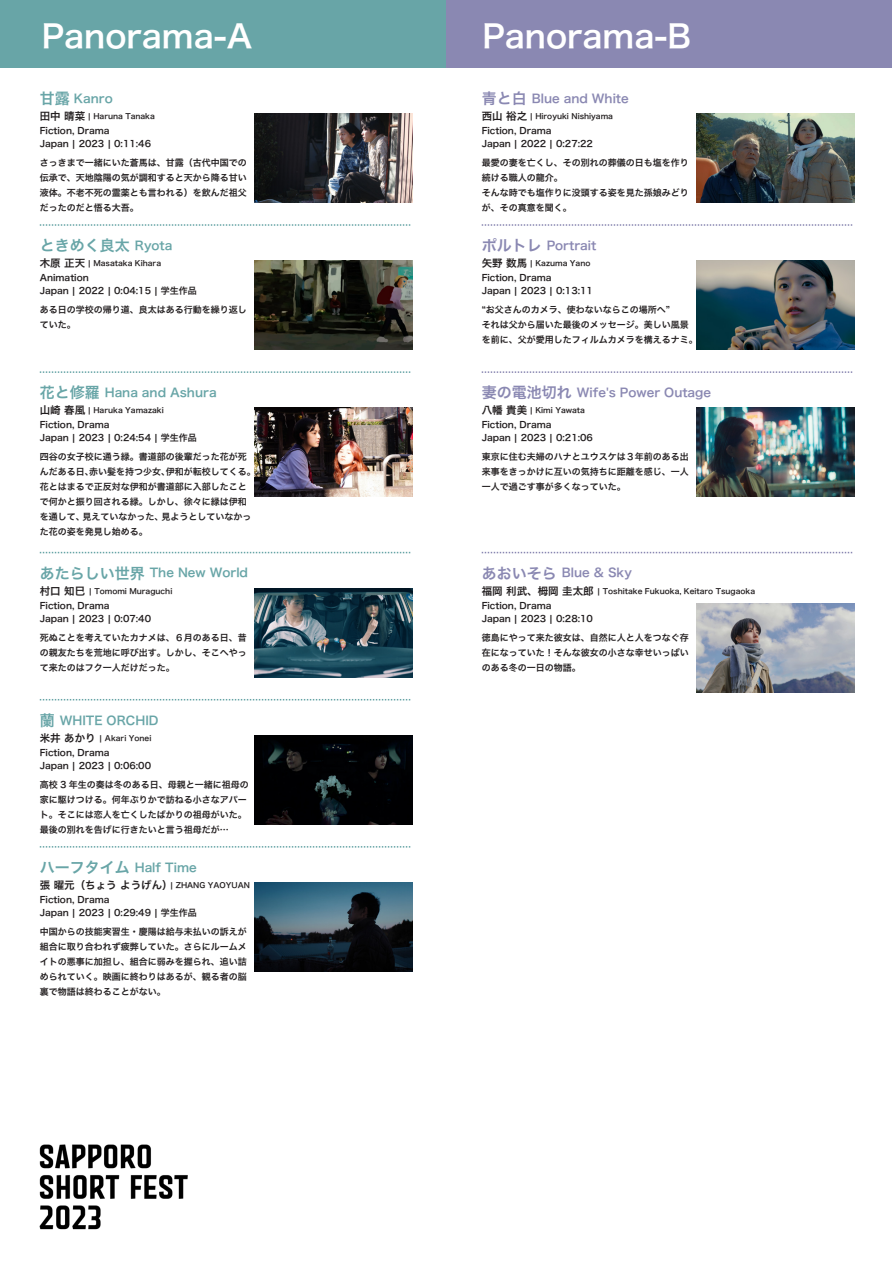
<style>
.page{position:relative;width:893px;height:1263px;background:#fff}
.page>*{position:absolute;margin:0;border:0;box-sizing:border-box;transform-origin:0 0}
.t1{font:31.5px "Hira Kaku Pro W6";color:#fff}
.t2{font:15px "Hira Kaku Pro W6";color:#68a5a7}
.t3{font:12px "Hira Kaku Pro W6";color:#68a5a7}
.t4{font:12px "Hira Kaku Pro W6";color:#8a88b2}
.t5{font:9px/15px "Hira Kaku Pro W6";color:#231f20}
.t6{font:7.5px "Hira Kaku Pro W6";color:#231f20}
.s1{font-size:15px}
.s2{font-size:10.5px}
.s3{font-size:12px}
</style>
<div class="page">
<div style="left:0;top:0;width:446px;height:67px;background:#68a5a7"></div>
<div style="left:446px;top:0;width:446px;height:67px;background:#8a88b2"></div>
<img style="left:696px;top:261px;width:158px;height:89px">
<img style="left:696px;top:114px;width:158px;height:89px">
<img style="left:696px;top:408px;width:158px;height:89px">
<img style="left:696px;top:603px;width:158px;height:89px">
<svg style="left:482px;top:224px;width:371px;height:2px"></svg>
<svg style="left:482px;top:371px;width:371px;height:2px"></svg>
<svg style="left:482px;top:552px;width:371px;height:1px"></svg>
<img style="left:254px;top:261px;width:158px;height:89px">
<img style="left:254px;top:114px;width:158px;height:89px">
<img style="left:254px;top:408px;width:158px;height:89px">
<img style="left:254px;top:588px;width:158px;height:89px">
<img style="left:254px;top:735px;width:158px;height:89px">
<img style="left:254px;top:883px;width:158px;height:88px">
<svg style="left:40px;top:224px;width:371px;height:2px"></svg>
<svg style="left:40px;top:371px;width:371px;height:2px"></svg>
<svg style="left:40px;top:552px;width:371px;height:1px"></svg>
<svg style="left:40px;top:699px;width:371px;height:1px"></svg>
<svg style="left:40px;top:846px;width:371px;height:1px"></svg>
<img style="left:39px;top:1144px;width:149px;height:86px">
<h1 class="t1" style="left:42px;top:8px;width:212px">Panorama-A</h1>
<h1 class="t1" style="left:482px;top:8px;width:210px">Panorama-B</h1>
<h3 class="t3" style="left:40px;top:87px;width:74px"><span class="s1">甘露</span> Kanro</h3>
<p class="t6" style="left:40px;top:109px;width:117px"><span class="s2">田中 晴菜</span> | Haruna Tanaka</p>
<p class="t5" style="left:40px;top:124px;width:113px;line-height:12.8px">Fiction, Drama<br>Japan | 2023 | 0:11:46</p>
<p class="t5" style="left:40px;top:155px;width:208px;text-align:justify">さっきまで一緒にいた蒼馬は、甘露（古代中国での伝承で、天地陰陽の気が調和すると天から降る甘い液体。不老不死の霊薬とも言われる）を飲んだ祖父だったのだと悟る大吾。</p>
<h2 class="t2" style="left:40px;top:232px;width:134px">ときめく良太 <span class="s3">Ryota</span></h2>
<p class="t6" style="left:40px;top:257px;width:123px"><span class="s2">木原 正天</span> | Masataka Kihara</p>
<p class="t5" style="left:40px;top:271px;width:159px;line-height:12.8px">Animation<br>Japan | 2022 | 0:04:15 | 学生作品</p>
<p class="t5" style="left:40px;top:302px;width:208px">ある日の学校の帰り道、良太はある行動を繰り返していた。</p>
<h3 class="t3" style="left:40px;top:382px;width:178px"><span class="s1">花と修羅</span> Hana and Ashura</h3>
<p class="t6" style="left:40px;top:404px;width:126px"><span class="s2">山崎 春風</span> | Haruka Yamazaki</p>
<p class="t5" style="left:40px;top:418px;width:159px;line-height:12.8px">Fiction, Drama<br>Japan | 2023 | 0:24:54 | 学生作品</p>
<p class="t5" style="left:40px;top:449px;width:218px">四谷の女子校に通う緑。書道部の後輩だった花が死んだある日、赤い髪を持つ少女、伊和が転校してくる。花とはまるで正反対な伊和が書道部に入部したことで何かと振り回される緑。しかし、徐々に緑は伊和を通して、見えていなかった、見ようとしていなかった花の姿を発見し始める。</p>
<h3 class="t3" style="left:40px;top:562px;width:210px"><span class="s1">あたらしい世界</span> The New World</h3>
<p class="t6" style="left:40px;top:584px;width:134px"><span class="s2">村口 知巳</span> | Tomomi Muraguchi</p>
<p class="t5" style="left:40px;top:599px;width:113px;line-height:12.8px">Fiction, Drama<br>Japan | 2023 | 0:07:40</p>
<p class="t5" style="left:40px;top:629px;width:208px;text-align:justify">死ぬことを考えていたカナメは、６月のある日、昔の親友たちを荒地に呼び出す。しかし、そこへやって来たのはフク一人だけだった。</p>
<h3 class="t3" style="left:40px;top:709px;width:120px"><span class="s1">蘭</span> WHITE ORCHID</h3>
<p class="t6" style="left:40px;top:731px;width:113px"><span class="s2">米井 あかり</span> | Akari Yonei</p>
<p class="t5" style="left:40px;top:746px;width:113px;line-height:12.8px">Fiction, Drama<br>Japan | 2023 | 0:06:00</p>
<p class="t5" style="left:40px;top:776px;width:210px">高校 3 年生の奏は冬のある日、母親と一緒に祖母の家に駆けつける。何年ぶりかで訪ねる小さなアパート。そこには恋人を亡くしたばかりの祖母がいた。最後の別れを告げに行きたいと言う祖母だが…</p>
<h3 class="t3" style="left:40px;top:856px;width:159px"><span class="s1">ハーフタイム</span> Half Time</h3>
<p class="t6" style="left:40px;top:878px;width:212px"><span class="s2">張 曜元（ちょう ようげん）</span>| ZHANG YAOYUAN</p>
<p class="t5" style="left:40px;top:893px;width:159px;line-height:12.8px">Fiction, Drama<br>Japan | 2023 | 0:29:49 | 学生作品</p>
<p class="t5" style="left:40px;top:924px;width:208px;text-align:justify">中国からの技能実習生・慶陽は給与未払いの訴えが組合に取り合われず疲弊していた。さらにルームメイトの悪事に加担し、組合に弱みを握られ、追い詰められていく。映画に終わりはあるが、観る者の脳裏で物語は終わることがない。</p>
<h3 class="t4" style="left:482px;top:87px;width:149px"><span class="s1">青と白</span> Blue and White</h3>
<p class="t6" style="left:482px;top:109px;width:133px"><span class="s2">西山 裕之</span> | Hiroyuki Nishiyama</p>
<p class="t5" style="left:482px;top:124px;width:113px;line-height:12.8px">Fiction, Drama<br>Japan | 2022 | 0:27:22</p>
<p class="t5" style="left:482px;top:155px;width:208px">最愛の妻を亡くし、その別れの葬儀の日も塩を作り続ける職人の龍介。<br>そんな時でも塩作りに没頭する姿を見た孫娘みどりが、その真意を聞く。</p>
<h3 class="t4" style="left:482px;top:234px;width:116px"><span class="s1">ポルトレ</span> Portrait</h3>
<p class="t6" style="left:482px;top:257px;width:110px"><span class="s2">矢野 数馬</span> | Kazuma Yano</p>
<p class="t5" style="left:482px;top:271px;width:113px;line-height:12.8px">Fiction, Drama<br>Japan | 2023 | 0:13:11</p>
<p class="t5" style="left:482px;top:302px;width:217px">“お父さんのカメラ、使わないならこの場所へ”<br>それは父から届いた最後のメッセージ。美しい風景を前に、父が愛用したフィルムカメラを構えるナミ。</p>
<h3 class="t4" style="left:482px;top:382px;width:231px"><span class="s1">妻の電池切れ</span> Wife's Power Outage</h3>
<p class="t6" style="left:482px;top:404px;width:105px"><span class="s2">八幡 貴美</span> | Kimi Yawata</p>
<p class="t5" style="left:482px;top:418px;width:113px;line-height:12.8px">Fiction, Drama<br>Japan | 2023 | 0:21:06</p>
<p class="t5" style="left:482px;top:449px;width:208px;text-align:justify">東京に住む夫婦のハナとユウスケは３年前のある出来事をきっかけに互いの気持ちに距離を感じ、一人一人で過ごす事が多くなっていた。</p>
<h3 class="t4" style="left:482px;top:562px;width:152px"><span class="s1">あおいそら</span> Blue &amp; Sky</h3>
<p class="t6" style="left:482px;top:584px;width:275px"><span class="s2">福岡 利武、栂岡 圭太郎</span> | Toshitake Fukuoka, Keitaro Tsugaoka</p>
<p class="t5" style="left:482px;top:599px;width:113px;line-height:12.8px">Fiction, Drama<br>Japan | 2023 | 0:28:10</p>
<p class="t5" style="left:482px;top:629px;width:208px;text-align:justify">徳島にやって来た彼女は、自然に人と人をつなぐ存在になっていた！そんな彼女の小さな幸せいっぱいのある冬の一日の物語。</p>
</div>
